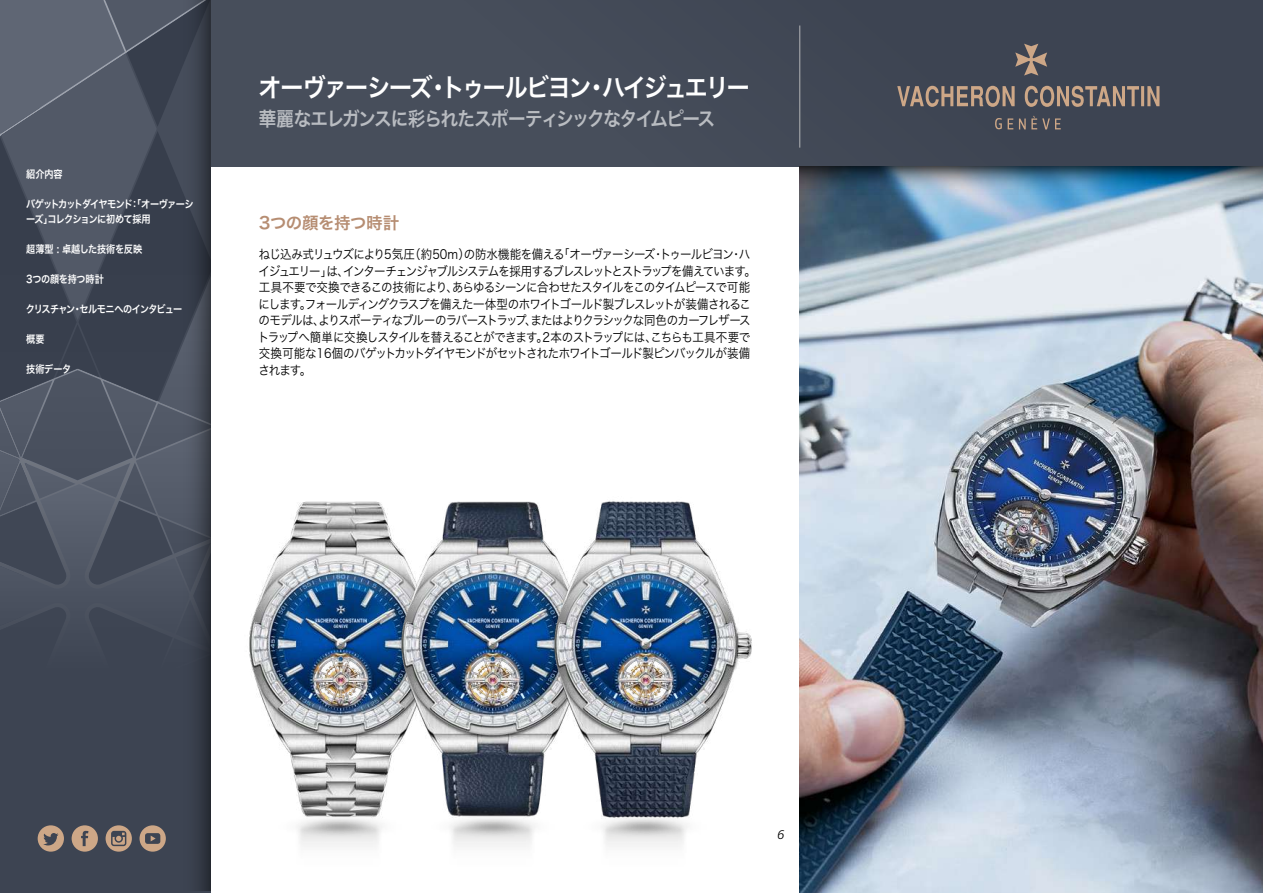
<style>
.page{position:relative;width:1263px;height:893px;background:#fff}
.page>*{position:absolute;margin:0;border:0;box-sizing:border-box;transform-origin:0 0}
.t1{font:25.5px "Hira Kaku Pro W6";letter-spacing:-.08em;color:#fff;scale:.9 1}
.t2{font:19.5px "Hira Kaku Pro W6";letter-spacing:-.07em;color:#b9bcc1;scale:.9 1}
.t3{font:16.5px "Hira Kaku Pro W6";letter-spacing:-.03em;color:#b68d72}
.t4{font:12.75px/16.5px "Hira Kaku Pro W3";letter-spacing:-.075em;color:#000;scale:.9 1}
.t5{font:italic 12.75px "Prelo";color:#000}
.t6{font:10.5px/15px "Hira Kaku Pro W6";letter-spacing:-.09em;color:#fff;scale:.87 1}
.t7{font:10.5px "Hira Kaku Pro W6";letter-spacing:-.075em;color:#fff;scale:.87 1}
.t8{font:10.5px "Hira Kaku Pro W6";letter-spacing:-.015em;color:#fff;scale:.87 1}
.t9{font:10.5px "Hira Kaku Pro W6";letter-spacing:-.05em;color:#fff;scale:.87 1}
.t10{font:10.5px "Hira Kaku Pro W6";letter-spacing:-.03em;color:#fff;scale:.87 1}
</style>
<div class="page">
<div style="left:210px;top:0;width:1053px;height:166px;background:#474e5b"></div>
<hr style="left:799px;top:26px;width:1px;height:122px;background:#b4b5b7">
<svg style="left:897px;top:44px;width:262px;height:85px"></svg>
<div style="left:0;top:0;width:210px;height:893px;background:#3d4452"></div>
<div style="left:163px;top:0;width:47px;height:891px;background:linear-gradient(to right,#424a59,#2f343f)"></div>
<svg style="left:0;top:0;width:210px;height:867px"></svg>
<img style="left:799px;top:214px;width:464px;height:679px">
<img style="left:799px;top:166px;width:464px;height:48px">
<img style="left:248px;top:501px;width:121px;height:342px">
<img style="left:369px;top:501px;width:153px;height:342px">
<img style="left:522px;top:501px;width:230px;height:342px">
<p class="t9" style="left:26px;top:165px;width:43px">紹介内容</p>
<p class="t6" style="left:26px;top:196px;width:194px">バゲットカットダイヤモンド：「オーヴァーシーズ」コレクションに初めて採用</p>
<p class="t8" style="left:26px;top:240px;width:135px">超薄型 : 卓越した技術を反映</p>
<p class="t10" style="left:26px;top:270px;width:91px">3つの顔を持つ時計</p>
<p class="t7" style="left:26px;top:300px;width:181px">クリスチャン・セルモニへのインタビュー</p>
<p class="t9" style="left:26px;top:330px;width:23px">概要</p>
<p class="t9" style="left:26px;top:360px;width:53px">技術データ</p>
<h1 class="t1" style="left:259px;top:65px;width:547px">オーヴァーシーズ・トゥールビヨン・ハイジュエリー</h1>
<h2 class="t2" style="left:259px;top:101px;width:508px">華麗なエレガンスに彩られたスポーティシックなタイムピース</h2>
<p class="t3" style="left:259px;top:207px;width:142px">3つの顔を持つ時計</p>
<p class="t4" style="left:258px;top:245px;width:555px">ねじ込み式リュウズにより5気圧（約50m）の防水機能を備える「オーヴァーシーズ・トゥールビヨン・ハイジュエリー」は、インターチェンジャブルシステムを採用するブレスレットとストラップを備えています。工具不要で交換できるこの技術により、あらゆるシーンに合わせたスタイルをこのタイムピースで可能にします。フォールディングクラスプを備えた一体型のホワイトゴールド製ブレスレットが装備されるこのモデルは、よりスポーティなブルーのラバーストラップ、またはよりクラシックな同色のカーフレザーストラップへ簡単に交換しスタイルを替えることができます。2本のストラップには、こちらも工具不要で交換可能な16個のバゲットカットダイヤモンドがセットされたホワイトゴールド製ピンバックルが装備されます。</p>
<p class="t5" style="left:777px;top:826px;width:9px">6</p>
</div>
